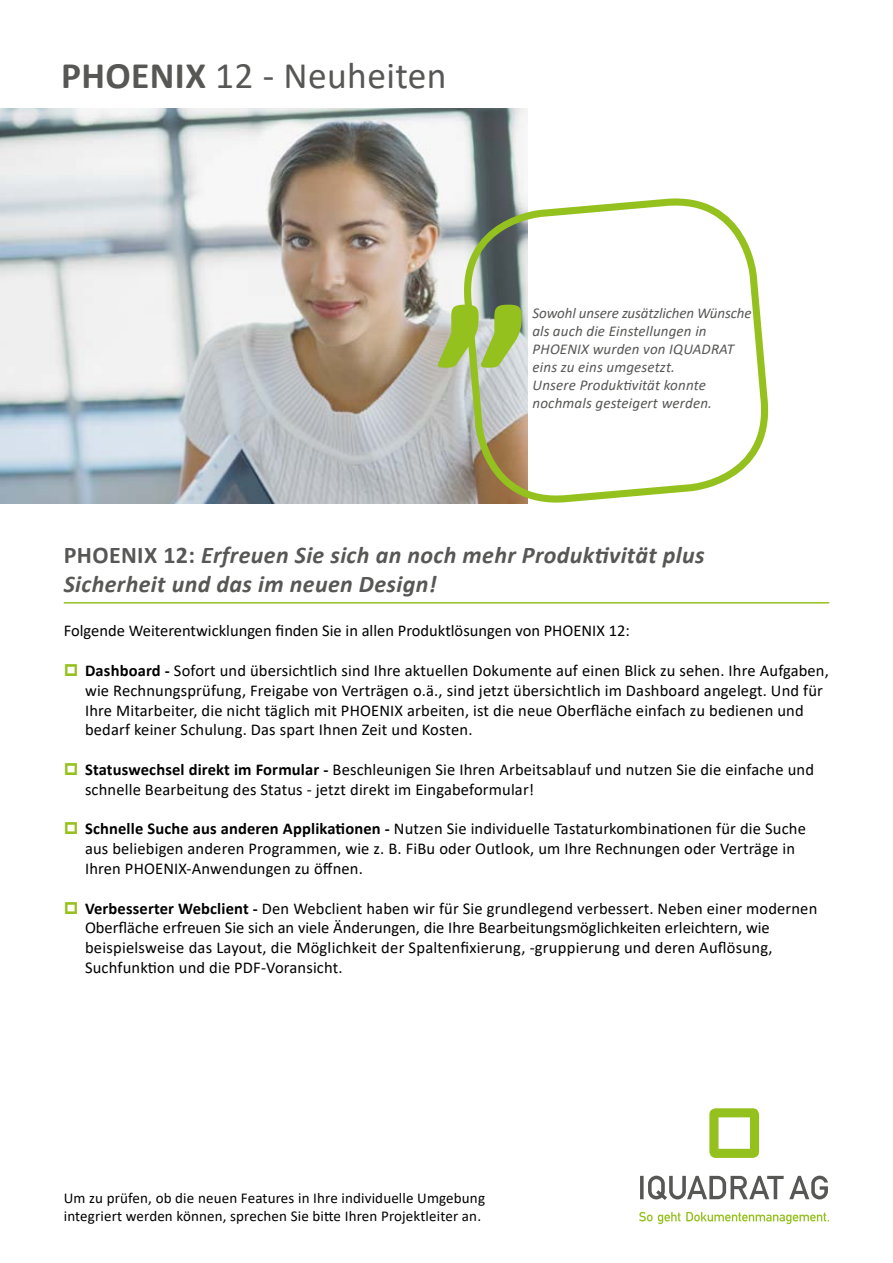
<style>
.page{position:relative;width:893px;height:1263px;background:#fff}
.page>*{position:absolute;margin:0;border:0;box-sizing:border-box;transform-origin:0 0}
.t1{font:700 225px "Calibri";color:#95c11f}
.t2{font:37.5px "Calibri";letter-spacing:.01em;color:#575756}
.t3{font:italic 700 24px/28.8px "Calibri";letter-spacing:.015em;color:#575756}
.t4{font:16.5px/19.8px "Calibri";letter-spacing:.01em;color:#000}
.t5{font:italic 15px/18px "Calibri";letter-spacing:.01em;color:#575756}
.t6{font:15px/18px "Calibri";letter-spacing:.01em;color:#000}
.s1{font-weight:700}
.s2{font-style:normal}
</style>
<div class="page">
<img style="left:0;top:108px;width:527px;height:396px">
<svg style="left:639px;top:1212px;width:190px;height:12px"></svg>
<svg style="left:640px;top:1176px;width:188px;height:24px"></svg>
<svg style="left:709px;top:1108px;width:50px;height:50px"></svg>
<svg style="left:461px;top:113px;width:308px;height:391px"></svg>
<hr style="left:64px;top:602px;width:765px;height:1px;background:#95c11f">
<h2 class="t2" style="left:61px;top:49px;width:387px"><span class="s1">PHOENIX</span> 12 - Neuheiten</h2>
<h1 class="t1" style="left:435px;top:102px;width:99px">„</h1>
<p class="t5" style="left:533px;top:303px;width:220px">Sowohl unsere zusätzlichen Wünsche als auch die Einstellungen in<br>PHOENIX wurden von IQUADRAT eins zu eins umgesetzt.<br>Unsere Produktivität konnte nochmals gesteigert werden.</p>
<h3 class="t3" style="left:64px;top:540px;width:642px"><span class="s2">PHOENIX 12:</span> Erfreuen Sie sich an noch mehr Produktivität plus<br>Sicherheit und das im neuen Design!</h3>
<p class="t4" style="left:64px;top:621px;width:568px">Folgende Weiterentwicklungen finden Sie in allen Produktlösungen von PHOENIX 12:</p>
<p class="t4" style="left:85px;top:660px;width:745px"><span class="s1">Dashboard -</span> Sofort und übersichtlich sind Ihre aktuellen Dokumente auf einen Blick zu sehen. Ihre Aufgaben, wie Rechnungsprüfung, Freigabe von Verträgen o.ä., sind jetzt übersichtlich im Dashboard angelegt. Und für Ihre Mitarbeiter, die nicht täglich mit PHOENIX arbeiten, ist die neue Oberfläche einfach zu bedienen und bedarf keiner Schulung. Das spart Ihnen Zeit und Kosten.</p>
<p class="t4" style="left:85px;top:759px;width:730px"><span class="s1">Statuswechsel direkt im Formular -</span> Beschleunigen Sie Ihren Arbeitsablauf und nutzen Sie die einfache und schnelle Bearbeitung des Status - jetzt direkt im Eingabeformular!</p>
<p class="t4" style="left:85px;top:819px;width:722px"><span class="s1">Schnelle Suche aus anderen Applikationen -</span> Nutzen Sie individuelle Tastaturkombinationen für die Suche aus beliebigen anderen Programmen, wie z. B. FiBu oder Outlook, um Ihre Rechnungen oder Verträge in<br>Ihren PHOENIX-Anwendungen zu öffnen.</p>
<p class="t4" style="left:85px;top:898px;width:734px"><span class="s1">Verbesserter Webclient -</span> Den Webclient haben wir für Sie grundlegend verbessert. Neben einer modernen Oberfläche erfreuen Sie sich an viele Änderungen, die Ihre Bearbeitungsmöglichkeiten erleichtern, wie beispielsweise das Layout, die Möglichkeit der Spaltenfixierung, -gruppierung und deren Auflösung, Suchfunktion und die PDF-Voransicht.</p>
<p class="t6" style="left:64px;top:1188px;width:423px">Um zu prüfen, ob die neuen Features in Ihre individuelle Umgebung integriert werden können, sprechen Sie bitte Ihren Projektleiter an.</p>
</div>
